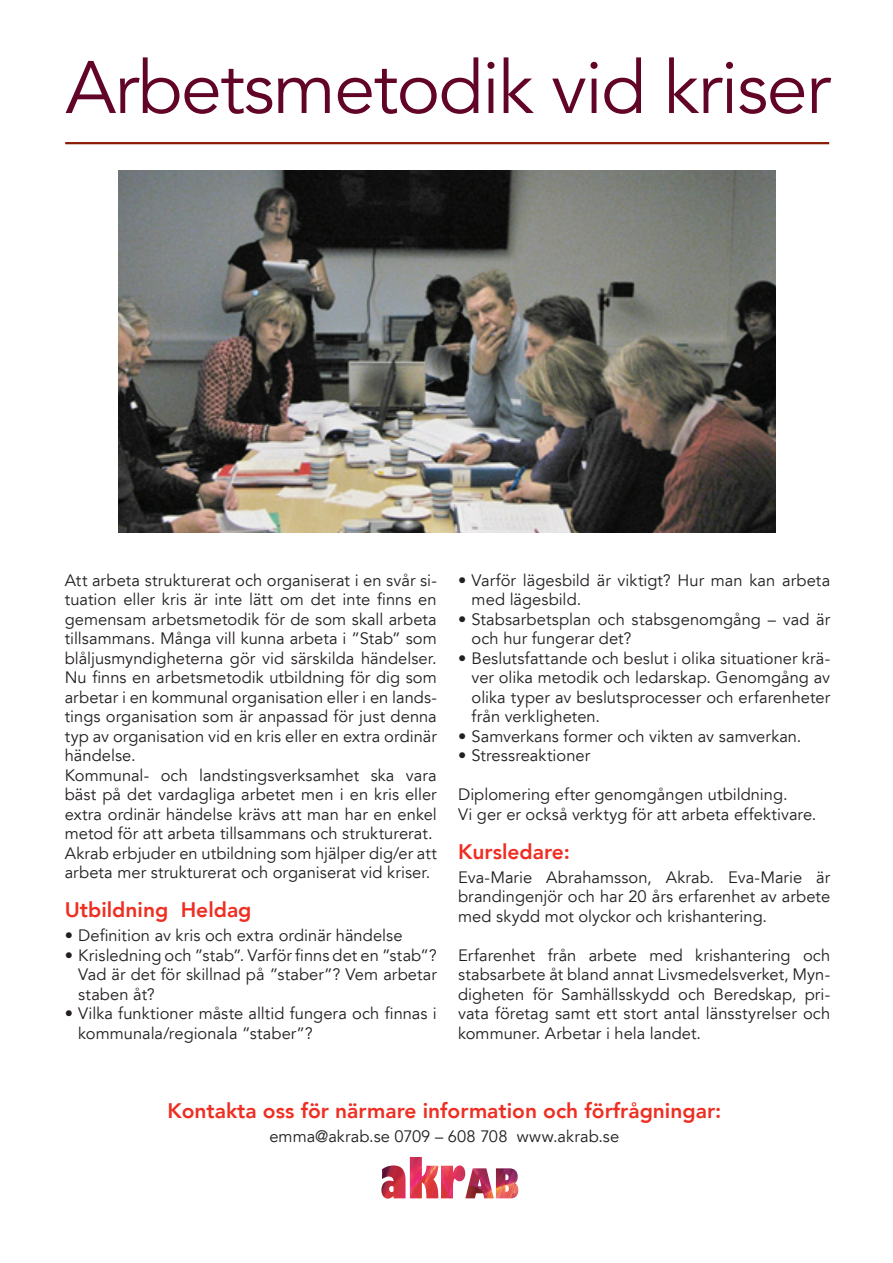
<style>
.page{position:relative;width:893px;height:1263px;background:#fff}
.page>*{position:absolute;margin:0;border:0;box-sizing:border-box;transform-origin:0 0}
.t1{font:73.5px "Avenir LT";letter-spacing:-.02em;color:#620428}
.t2{font:800 21px "Avenir LT";color:#ee2e22}
.t3{font:16.5px/19.5px "Avenir LT";color:#231f20}
</style>
<div class="page">
<img style="left:118px;top:170px;width:658px;height:362px">
<img style="left:381px;top:1157px;width:137px;height:41px">
<hr style="left:65px;top:142px;width:764px;height:2px;background:#891d02">
<h1 class="t1" style="left:66px;top:45px;width:766px">Arbetsmetodik vid kriser</h1>
<p class="t3" style="left:65px;top:571px;width:374px">Att arbeta strukturerat och organiserat i en svår si&shy;tuation eller kris är inte lätt om det inte finns en gemensam arbetsmetodik för de som skall arbeta tillsammans. Många vill kunna arbeta i ”Stab” som blåljusmyndigheterna gör vid särskilda händelser.<br>Nu finns en arbetsmetodik utbildning för dig som arbetar i en kommunal organisation eller i en lands&shy;tings organisation som är anpassad för just denna typ av organisation vid en kris eller en extra ordinär händelse.<br>Kommunal- och landstingsverksamhet ska vara bäst på det vardagliga arbetet men i en kris eller extra ordinär händelse krävs att man har en enkel metod för att arbeta tillsammans och strukturerat.<br>Akrab erbjuder en utbildning som hjälper dig/er att arbeta mer strukturerat och organiserat vid kriser.</p>
<p class="t2" style="left:65px;top:898px;width:188px">Utbildning Heldag</p>
<p class="t3" style="left:65px;top:926px;width:339px">• Definition av kris och extra ordinär händelse</p>
<p class="t3" style="left:78px;top:946px;width:360px;text-align:justify;text-indent:-13px">• Krisledning och ”stab”. Varför finns det en ”stab”?<br>Vad är det för skillnad på ”staber”? Vem arbetar staben åt?</p>
<p class="t3" style="left:78px;top:1004px;width:360px;text-indent:-13px">• Vilka funktioner måste alltid fungera och finnas i kommunala/regionala ”staber”?</p>
<p class="t3" style="left:472px;top:571px;width:360px;text-indent:-13px">• Varför lägesbild är viktigt? Hur man kan arbeta med lägesbild.</p>
<p class="t3" style="left:472px;top:610px;width:360px;text-indent:-13px">• Stabsarbetsplan och stabsgenomgång – vad är och hur fungerar det?</p>
<p class="t3" style="left:472px;top:649px;width:360px;text-align:justify;text-indent:-13px">• Beslutsfattande och beslut i olika situationer krä&shy;ver olika metodik och ledarskap. Genomgång av olika typer av beslutsprocesser och erfarenheter från verkligheten.</p>
<p class="t3" style="left:458px;top:727px;width:345px">• Samverkans former och vikten av samverkan.</p>
<p class="t3" style="left:458px;top:746px;width:134px">• Stressreaktioner</p>
<p class="t3" style="left:458px;top:785px;width:360px">Diplomering efter genomgången utbildning.<br>Vi ger er också verktyg för att arbeta effektivare.</p>
<p class="t2" style="left:458px;top:839px;width:114px">Kursledare:</p>
<p class="t3" style="left:458px;top:868px;width:374px;text-align:justify">Eva-Marie Abrahamsson, Akrab. Eva-Marie är brandingenjör och har 20 års erfarenhet av arbete med skydd mot olyckor och krishantering.</p>
<p class="t3" style="left:458px;top:946px;width:374px;text-align:justify">Erfarenhet från arbete med krishantering och stabsarbete åt bland annat Livsmedelsverket, Myn&shy;digheten för Samhällsskydd och Beredskap, pri&shy;vata företag samt ett stort antal länsstyrelser och kommuner. Arbetar i hela landet.</p>
<p class="t2" style="left:167px;top:1098px;width:556px">Kontakta oss för närmare information och förfrågningar:</p>
<p class="t3" style="left:269px;top:1127px;width:351px">emma@akrab.se 0709 – 608 708 www.akrab.se</p>
</div>
